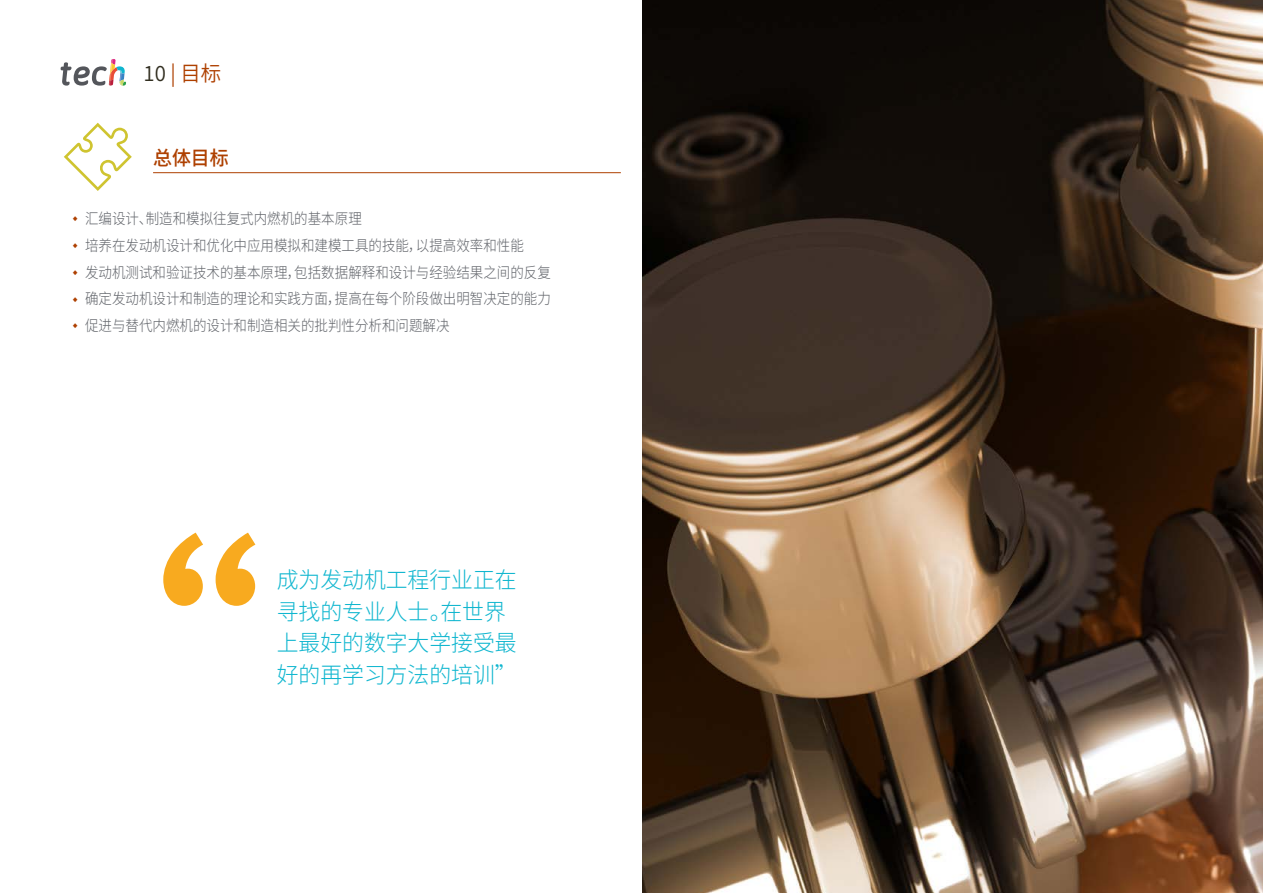
<style>
.page{position:relative;width:1263px;height:893px;background:#fff}
.page>*{position:absolute;margin:0;border:0;box-sizing:border-box;transform-origin:0 0}
.t1{font:300 22.5px/31.5px "Source Han Sans CN";color:#0fb6cf}
.t2{font:21px "Source Han Sans CN";color:#ae4000}
.t3{font:500 19.5px "Source Han Sans CN";color:#ae4000}
.t4{font:300 15px/26.7px "Source Han Sans CN";color:#61646a;scale:.9 1}
.s1{color:#312e20}
</style>
<div class="page">
<hr style="left:153px;top:172px;width:468px;height:1px;background:#ae4000">
<svg style="left:64px;top:123px;width:68px;height:68px"></svg>
<img style="left:642px;top:0;width:621px;height:893px">
<svg style="left:163px;top:533px;width:92px;height:73px"></svg>
<svg style="left:61px;top:59px;width:65px;height:27px"></svg>
<h2 class="t2" style="left:144px;top:61px;width:79px"><span class="s1">10</span> | 目标</h2>
<h3 class="t3" style="left:153px;top:147px;width:77px">总体目标</h3>
<p class="t4" style="left:85px;top:206px;width:519px">汇编设计、制造和模拟往复式内燃机的基本原理<br>培养在发动机设计和优化中应用模拟和建模工具的技能，以提高效率和性能<br>发动机测试和验证技术的基本原理，包括数据解释和设计与经验结果之间的反复确定发动机设计和制造的理论和实践方面，提高在每个阶段做出明智决定的能力促进与替代内燃机的设计和制造相关的批判性分析和问题解决</p>
<h1 class="t1" style="left:277px;top:565px;width:242px">成为发动机工程行业正在寻找的专业人士。在世界上最好的数字大学接受最好的再学习方法的培训”</h1>
</div>
